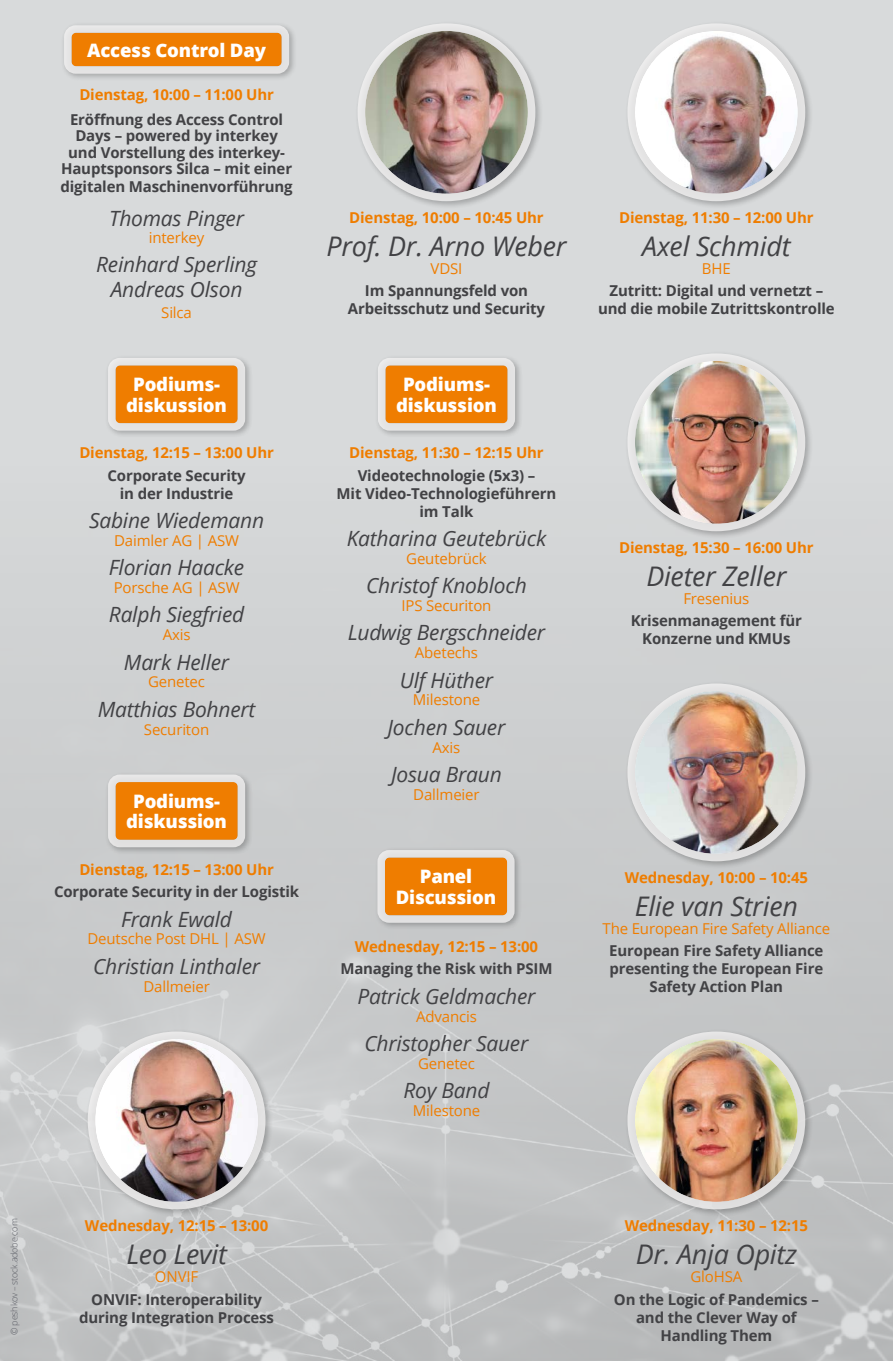
<style>
.page{position:relative;width:893px;height:1361px;background:#fff}
.page>*{position:absolute;margin:0;border:0;box-sizing:border-box;transform-origin:0 0}
.t1{font:italic 27px "Open Sans";letter-spacing:-.01em;color:#424245}
.t2{font:italic 21px/25.2px "Open Sans";letter-spacing:-.01em;color:#424245;text-align:center}
.t3{font:800 18.6px/20.7px "Open Sans";letter-spacing:-.01em;color:#fff;text-align:center}
.t4{font:700 15px/18px "Open Sans";letter-spacing:-.01em;color:#424245;text-align:center}
.t5{font:700 15px "Open Sans";letter-spacing:-.01em;color:#ef7d00}
.t6{font:15px "Open Sans";letter-spacing:-.01em;color:#ef7d00}
.t7{font:300 9px "Open Sans";letter-spacing:-.02em;color:#5b5d65}
</style>
<div class="page">
<div style="left:0;top:0;width:893px;height:1361px;background:linear-gradient(to bottom,#dddfe0,#c0c1c2)"></div>
<div style="left:354px;top:20px;width:189px;height:189px;background:#000;opacity:.3"></div>
<img style="left:365px;top:31px;width:163px;height:163px;border-radius:81px">
<div style="left:358px;top:23px;width:177px;height:178px;border:8px solid #f4f3f3;border-radius:50%"></div>
<div style="left:624px;top:350px;width:189px;height:189px;background:#000;opacity:.3"></div>
<img style="left:635px;top:361px;width:163px;height:163px;border-radius:81px">
<div style="left:627px;top:353px;width:178px;height:178px;border:8px solid #f4f3f3;border-radius:50%"></div>
<div style="left:624px;top:680px;width:189px;height:189px;background:#000;opacity:.3"></div>
<img style="left:635px;top:691px;width:163px;height:163px;border-radius:81px">
<div style="left:627px;top:683px;width:178px;height:178px;border:8px solid #f4f3f3;border-radius:50%"></div>
<div style="left:624px;top:1028px;width:189px;height:189px;background:#000;opacity:.3"></div>
<img style="left:635px;top:1039px;width:163px;height:163px;border-radius:81px">
<div style="left:627px;top:1031px;width:178px;height:178px;border:8px solid #f4f3f3;border-radius:50%"></div>
<div style="left:84px;top:1028px;width:189px;height:189px;background:#000;opacity:.3"></div>
<img style="left:95px;top:1039px;width:163px;height:163px;border-radius:81px">
<div style="left:88px;top:1031px;width:177px;height:178px;border:8px solid #f4f3f3;border-radius:50%"></div>
<div style="left:624px;top:20px;width:189px;height:189px;background:#000;opacity:.3"></div>
<img style="left:635px;top:31px;width:163px;height:163px;border-radius:81px">
<div style="left:627px;top:23px;width:178px;height:178px;border:8px solid #f4f3f3;border-radius:50%"></div>
<div style="left:374px;top:354px;width:149px;height:84px;background:#000;opacity:.3"></div>
<div style="left:385px;top:365px;width:122px;height:58px;background:#ef7d00;border-radius:4px"></div>
<div style="left:378px;top:358px;width:137px;height:73px;border:8px solid #f4f3f3;border-radius:8px"></div>
<div style="left:104px;top:354px;width:149px;height:84px;background:#000;opacity:.3"></div>
<div style="left:116px;top:365px;width:122px;height:58px;background:#ef7d00;border-radius:4px"></div>
<div style="left:108px;top:358px;width:137px;height:73px;border:8px solid #f4f3f3;border-radius:8px"></div>
<div style="left:374px;top:846px;width:148px;height:84px;background:#000;opacity:.3"></div>
<div style="left:385px;top:857px;width:122px;height:58px;background:#ef7d00;border-radius:4px"></div>
<div style="left:377px;top:850px;width:138px;height:73px;border:8px solid #f4f3f3;border-radius:8px"></div>
<div style="left:104px;top:771px;width:149px;height:83px;background:#000;opacity:.3"></div>
<div style="left:116px;top:782px;width:122px;height:58px;background:#ef7d00;border-radius:4px"></div>
<div style="left:108px;top:774px;width:137px;height:73px;border:8px solid #f4f3f3;border-radius:8px"></div>
<div style="left:60px;top:22px;width:237px;height:59px;background:#000;opacity:.3"></div>
<div style="left:72px;top:33px;width:210px;height:33px;background:#ef7d00;border-radius:4px"></div>
<div style="left:64px;top:25px;width:225px;height:49px;border:8px solid #f4f3f3;border-radius:8px"></div>
<p class="t3" style="left:87px;top:39px;width:180px">Access Control Day</p>
<p class="t5" style="left:79px;top:84px;width:196px">Dienstag, 10:00 – 11:00 Uhr</p>
<p class="t4" style="left:61px;top:111px;width:233px;line-height:16.5px">Eröffnung des Access Control<br>Days – powered by interkey und Vorstellung des interkey-<br>Hauptsponsors Silca – mit einer</p>
<p class="t4" style="left:60px;top:177px;width:234px">digitalen Maschinenvorführung</p>
<h2 class="t2" style="left:109px;top:205px;width:136px">Thomas Pinger</h2>
<p class="t6" style="left:149px;top:227px;width:57px">interkey</p>
<h2 class="t2" style="left:96px;top:251px;width:162px">Reinhard Sperling<br>Andreas Olson</h2>
<p class="t6" style="left:161px;top:302px;width:32px">Silca</p>
<p class="t3" style="left:126px;top:373px;width:102px">Podiums&shy;diskussion</p>
<p class="t5" style="left:79px;top:442px;width:196px">Dienstag, 12:15 – 13:00 Uhr</p>
<p class="t4" style="left:108px;top:466px;width:140px">Corporate Security in der Industrie</p>
<h2 class="t2" style="left:89px;top:507px;width:177px">Sabine Wiedemann</h2>
<p class="t6" style="left:114px;top:530px;width:127px">Daimler AG | ASW</p>
<h2 class="t2" style="left:109px;top:554px;width:137px">Florian Haacke</h2>
<p class="t6" style="left:114px;top:577px;width:127px">Porsche AG | ASW</p>
<h2 class="t2" style="left:109px;top:601px;width:137px">Ralph Siegfried</h2>
<p class="t6" style="left:163px;top:624px;width:29px">Axis</p>
<h2 class="t2" style="left:124px;top:649px;width:107px">Mark Heller</h2>
<p class="t6" style="left:148px;top:671px;width:58px">Genetec</p>
<h2 class="t2" style="left:98px;top:696px;width:159px">Matthias Bohnert</h2>
<p class="t6" style="left:144px;top:719px;width:67px">Securiton</p>
<p class="t3" style="left:126px;top:789px;width:102px">Podiums&shy;diskussion</p>
<p class="t5" style="left:79px;top:859px;width:196px">Dienstag, 12:15 – 13:00 Uhr</p>
<p class="t4" style="left:54px;top:882px;width:247px">Corporate Security in der Logistik</p>
<h2 class="t2" style="left:121px;top:906px;width:112px">Frank Ewald</h2>
<p class="t6" style="left:87px;top:928px;width:180px">Deutsche Post DHL | ASW</p>
<h2 class="t2" style="left:93px;top:953px;width:169px">Christian Linthaler</h2>
<p class="t6" style="left:143px;top:976px;width:68px">Dallmeier</p>
<p class="t5" style="left:349px;top:207px;width:196px">Dienstag, 10:00 – 10:45 Uhr</p>
<h1 class="t1" style="left:326px;top:228px;width:242px">Prof. Dr. Arno Weber</h1>
<p class="t6" style="left:431px;top:258px;width:33px">VDSI</p>
<p class="t4" style="left:348px;top:281px;width:199px">Im Spannungsfeld von<br>Arbeitsschutz und Security</p>
<p class="t3" style="left:396px;top:373px;width:102px">Podiums&shy;diskussion</p>
<p class="t5" style="left:349px;top:442px;width:196px">Dienstag, 11:30 – 12:15 Uhr</p>
<p class="t4" style="left:337px;top:466px;width:221px">Videotechnologie (5x3) –<br>Mit Video-Technologieführern im Talk</p>
<h2 class="t2" style="left:347px;top:525px;width:201px">Katharina Geutebrück</h2>
<p class="t6" style="left:406px;top:548px;width:82px">Geutebrück</p>
<h2 class="t2" style="left:366px;top:572px;width:162px">Christof Knobloch</h2>
<p class="t6" style="left:401px;top:595px;width:92px">IPS Securiton</p>
<h2 class="t2" style="left:348px;top:619px;width:199px">Ludwig Bergschneider</h2>
<p class="t6" style="left:415px;top:642px;width:65px">Abetechs</p>
<h2 class="t2" style="left:400px;top:667px;width:95px">Ulf Hüther</h2>
<p class="t6" style="left:413px;top:689px;width:69px">Milestone</p>
<h2 class="t2" style="left:388px;top:714px;width:119px">Jochen Sauer</h2>
<p class="t6" style="left:433px;top:737px;width:29px">Axis</p>
<h2 class="t2" style="left:391px;top:761px;width:112px">Josua Braun</h2>
<p class="t6" style="left:413px;top:784px;width:68px">Dallmeier</p>
<p class="t3" style="left:396px;top:865px;width:102px">Panel<br>Discussion</p>
<p class="t5" style="left:355px;top:936px;width:185px">Wednesday, 12:15 – 13:00</p>
<p class="t4" style="left:340px;top:959px;width:214px">Managing the Risk with PSIM</p>
<h2 class="t2" style="left:357px;top:983px;width:180px">Patrick Geldmacher</h2>
<p class="t6" style="left:416px;top:1006px;width:62px">Advancis</p>
<h2 class="t2" style="left:365px;top:1030px;width:165px">Christopher Sauer</h2>
<p class="t6" style="left:418px;top:1053px;width:58px">Genetec</p>
<h2 class="t2" style="left:403px;top:1077px;width:88px">Roy Band</h2>
<p class="t6" style="left:413px;top:1100px;width:69px">Milestone</p>
<p class="t5" style="left:619px;top:207px;width:196px">Dienstag, 11:30 – 12:00 Uhr</p>
<h1 class="t1" style="left:642px;top:228px;width:150px">Axel Schmidt</h1>
<p class="t6" style="left:702px;top:258px;width:30px">BHE</p>
<p class="t4" style="left:598px;top:281px;width:238px">Zutritt: Digital und vernetzt – und die mobile Zutrittskontrolle</p>
<p class="t5" style="left:619px;top:537px;width:196px">Dienstag, 15:30 – 16:00 Uhr</p>
<h1 class="t1" style="left:646px;top:558px;width:142px">Dieter Zeller</h1>
<p class="t6" style="left:683px;top:588px;width:68px">Fresenius</p>
<p class="t4" style="left:631px;top:611px;width:173px">Krisenmanagement für<br>Konzerne und KMUs</p>
<p class="t5" style="left:625px;top:867px;width:185px">Wednesday, 10:00 – 10:45</p>
<h1 class="t1" style="left:635px;top:888px;width:165px">Elie van Strien</h1>
<p class="t6" style="left:603px;top:918px;width:229px">The European Fire Safety Alliance</p>
<p class="t4" style="left:609px;top:941px;width:216px">European Fire Safety Alliance presenting the European Fire<br>Safety Action Plan</p>
<p class="t7" style="left:8px;top:1335px;width:118px;rotate:-90deg">© peshkov – stock.adobe.com</p>
<p class="t5" style="left:85px;top:1215px;width:185px">Wednesday, 12:15 – 13:00</p>
<h1 class="t1" style="left:126px;top:1236px;width:102px">Leo Levit</h1>
<p class="t6" style="left:155px;top:1266px;width:45px">ONVIF</p>
<p class="t4" style="left:79px;top:1289px;width:196px">ONVIF: Interoperability during Integration Process</p>
<p class="t5" style="left:625px;top:1215px;width:185px">Wednesday, 11:30 – 12:15</p>
<h1 class="t1" style="left:636px;top:1236px;width:163px">Dr. Anja Opitz</h1>
<p class="t6" style="left:690px;top:1266px;width:53px">GloHSA</p>
<p class="t4" style="left:614px;top:1289px;width:206px">On the Logic of Pandemics – and the Clever Way of<br>Handling Them</p>
</div>
